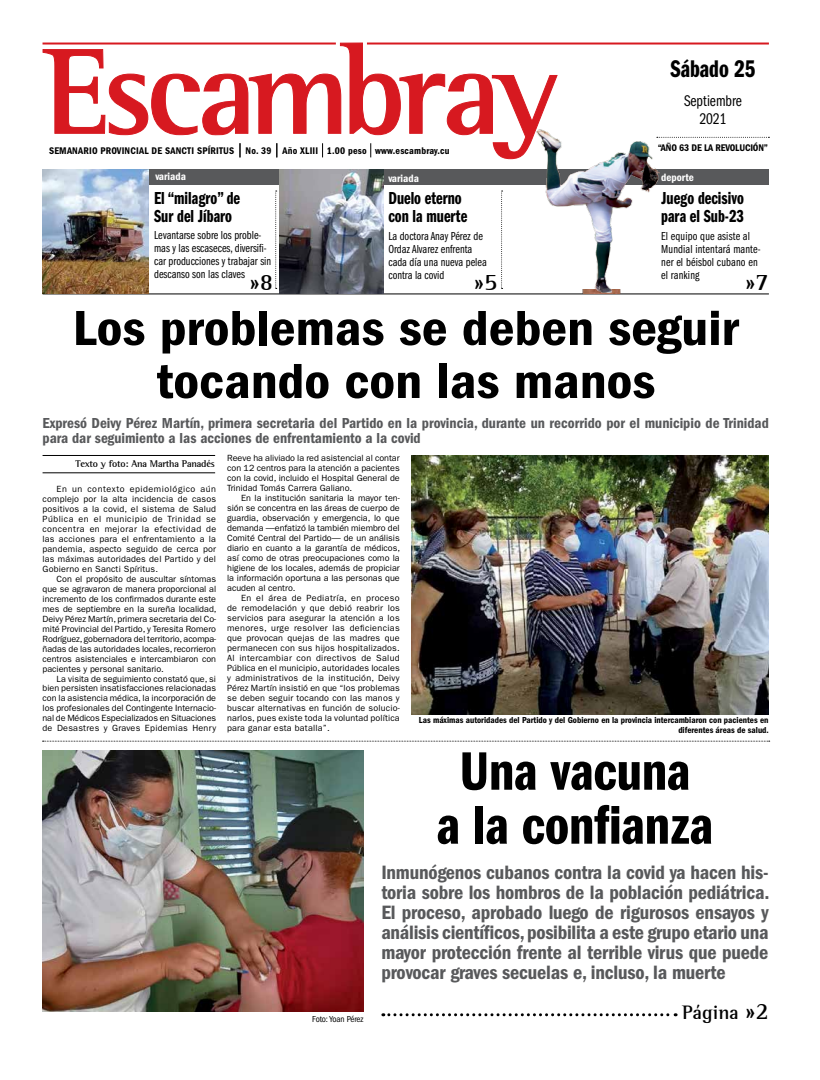
<style>
.page{position:relative;width:820px;height:1080px;background:#fff}
.page>*{position:absolute;margin:0;border:0;box-sizing:border-box;transform-origin:0 0}
.t1{font:56px/54px "ITC Franklin Gothic Std Dm Cp";color:#000;text-align:center;scale:1.1 1}
.t2{font:51px/53px "ITC Franklin Gothic Std Dm Cd";color:#000;text-align:center;scale:1.1 1}
.t3{font:25px "ITC Franklin Gothic Std Dm Cp";color:#000}
.t4{font:700 24px "AT Rotis Semi Serif";color:#000}
.t5{font:20px/20px "ITC Franklin Gothic Std Dm Cd";letter-spacing:-.01em;color:#58595b;text-align:justify}
.t6{font:700 20px "AT Rotis Semi Serif";color:#000}
.t7{font:18px/18px "ITC Franklin Gothic Std Dm Cp";color:#000}
.t8{font:16px/18px "ITC Franklin Gothic Std Bk Cp";color:#000;text-align:center}
.t9{font:15px/15px "ITC Franklin Gothic Std Dm Cd";color:#58595b}
.t10{font:12px/13px "ITC Franklin Gothic Std Bk Cp";color:#000}
.t11{font:11px "ITC Franklin Gothic Std Dm Cd";color:#fff}
.t12{font:10px "ITC Franklin Gothic Std Dm Cd";letter-spacing:.02em;color:#000}
.t13{font:700 10px "AT Rotis Semi Serif";letter-spacing:-.02em;color:#000}
.t14{font:10px "ITC Franklin Gothic Std Dm Cd";letter-spacing:-.015em;color:#000}
.t15{font:9px/10px "ITC Franklin Gothic Std";color:#000;text-align:justify}
.t16{font:9px/10px "ITC Franklin Gothic Std Dm Cd";color:#000;text-align:right}
.t17{font:condensed 9px "ITC Franklin Gothic Std";letter-spacing:-.015em;color:#000}
.s1{font-size:24px}
</style>
<div class="page">
<hr style="left:43px;top:455px;width:172px;height:1px;background:#000">
<hr style="left:43px;top:472px;width:172px;height:1px;background:#000">
<div style="left:43px;top:169px;width:725px;height:16px;background:#58595b"></div>
<svg style="left:659px;top:137px;width:110px;height:1px"></svg>
<hr style="left:43px;top:293px;width:725px;height:1px;background:#000">
<svg style="left:275px;top:191px;width:2px;height:98px"></svg>
<svg style="left:42px;top:42px;width:516px;height:116px"></svg>
<hr style="left:367px;top:43px;width:401px;height:2px;background:#d71920">
<hr style="left:42px;top:43px;width:294px;height:2px;background:#d71920">
<img style="left:43px;top:169px;width:105px;height:124px">
<img style="left:279px;top:169px;width:104px;height:124px">
<svg style="left:382px;top:1013px;width:293px;height:3px"></svg>
<img style="left:43px;top:750px;width:320px;height:261px">
<img style="left:411px;top:456px;width:357px;height:258px">
<svg style="left:43px;top:741px;width:726px;height:1px"></svg>
<img style="left:498px;top:126px;width:161px;height:167px">
<p class="t12" style="left:49px;top:145px;width:25px">semanario</p>
<p class="t12" style="left:101px;top:145px;width:11px">provincial</p>
<p class="t12" style="left:151px;top:145px;width:299px">de sancti spíritus No. 39 Año XLIII 1.00 peso www.escambray.cu</p>
<h3 class="t3" style="left:670px;top:55px;width:86px">Sábado 25</h3>
<h3 class="t8" style="left:683px;top:92px;width:59px">Septiembre<br>2021</h3>
<p class="t14" style="left:657px;top:142px;width:112px">“AÑO 63 DE LA REVOLUCIÓN”</p>
<p class="t11" style="left:155px;top:170px;width:32px">variada</p>
<p class="t11" style="left:388px;top:172px;width:32px">variada</p>
<p class="t11" style="left:661px;top:171px;width:34px">deporte</p>
<h3 class="t7" style="left:154px;top:189px;width:87px">El “milagro” de<br>Sur del Jíbaro</h3>
<h3 class="t7" style="left:388px;top:189px;width:80px">Duelo eterno con la muerte</h3>
<h3 class="t7" style="left:661px;top:190px;width:84px">Juego decisivo para el Sub-23</h3>
<h3 class="t10" style="left:154px;top:229px;width:118px">Levantarse sobre los proble&shy;mas y las escaseces, diversifi&shy;car producciones y trabajar sin descanso son las claves</h3>
<h3 class="t10" style="left:388px;top:230px;width:100px">La doctora Anay Pérez de<br>Ordaz Alvarez enfrenta cada día una nueva pelea contra la covid</h3>
<h3 class="t10" style="left:661px;top:230px;width:101px">El equipo que asiste al<br>Mundial intentará mante&shy;ner el béisbol cubano en el ranking</h3>
<h3 class="t4" style="left:249px;top:268px;width:25px">»8</h3>
<h3 class="t4" style="left:745px;top:268px;width:25px">»7</h3>
<h3 class="t4" style="left:473px;top:268px;width:25px">»5</h3>
<h2 class="t2" style="left:73px;top:302px;width:607px">Los problemas se deben seguir tocando con las manos</h2>
<h3 class="t9" style="left:43px;top:416px;width:727px">Expresó Deivy Pérez Martín, primera secretaria del Partido en la provincia, durante un recorrido por el municipio de Trinidad para dar seguimiento a las acciones de enfrentamiento a la covid</h3>
<p class="t13" style="left:75px;top:458px;width:141px">Texto y foto: Ana Martha Panadés</p>
<p class="t15" style="left:43px;top:484px;width:175px;text-indent:14px">En un contexto epidemiológico aún complejo por la alta incidencia de casos positivos a la covid, el sistema de Salud Pública en el municipio de Trinidad se concentra en mejorar la efectividad de las acciones para el enfrentamiento a la pandemia, aspecto seguido de cerca por las máximas autoridades del Partido y del Gobierno en Sancti Spíritus.</p>
<p class="t15" style="left:43px;top:574px;width:175px;text-indent:14px">Con el propósito de auscultar síntomas que se agravaron de manera proporcional al incremento de los confirmados durante este mes de septiembre en la sureña localidad, Deivy Pérez Martín, primera secretaria del Co&shy;mité Provincial del Partido, y Teresita Romero Rodríguez, gobernadora del territorio, acompa&shy;ñadas de las autoridades locales, recorrieron centros asistenciales e intercambiaron con pacientes y personal sanitario.</p>
<p class="t15" style="left:43px;top:674px;width:175px;text-indent:14px">La visita de seguimiento constató que, si bien persisten insatisfacciones relacionadas con la asistencia médica, la incorporación de los profesionales del Contingente Internacio&shy;nal de Médicos Especializados en Situaciones de Desastres y Graves Epidemias Henry</p>
<p class="t15" style="left:227px;top:454px;width:174px">Reeve ha aliviado la red asistencial al contar con 12 centros para la atención a pacientes con la covid, incluido el Hospital General de Trinidad Tomás Carrera Galiano.</p>
<p class="t15" style="left:227px;top:494px;width:174px;text-indent:14px">En la institución sanitaria la mayor ten&shy;sión se concentra en las áreas de cuerpo de guardia, observación y emergencia, lo que demanda —enfatizó la también miembro del Comité Central del Partido— de un análisis diario en cuanto a la garantía de médicos, así como de otras preocupaciones como la higiene de los locales, además de propiciar la información oportuna a las personas que acuden al centro.</p>
<p class="t15" style="left:227px;top:593px;width:174px;text-indent:14px">En el área de Pediatría, en proceso de remodelación y que debió reabrir los servicios para asegurar la atención a los menores, urge resolver las deficiencias que provocan quejas de las madres que permanecen con sus hijos hospitalizados.<br>Al intercambiar con directivos de Salud Pública en el municipio, autoridades locales y administrativos de la institución, Deivy Pérez Martín insistió en que “los problemas se deben seguir tocando con las manos y buscar alternativas en función de solucio&shy;narlos, pues existe toda la voluntad política para ganar esta batalla”.</p>
<p class="t16" style="left:419px;top:715px;width:351px">Las máximas autoridades del Partido y del Gobierno en la provincia intercambiaron con pacientes en diferentes áreas de salud.</p>
<h1 class="t1" style="left:436px;top:745px;width:252px">Una vacuna<br>a la confianza</h1>
<p class="t17" style="left:312px;top:1014px;width:53px">Foto: Yoan Pérez</p>
<p class="t5" style="left:381px;top:862px;width:389px">Inmunógenos cubanos contra la covid ya hacen his&shy;toria sobre los hombros de la población pediátrica.<br>El proceso, aprobado luego de rigurosos ensayos y análisis científicos, posibilita a este grupo etario una mayor protección frente al terrible virus que puede provocar graves secuelas e, incluso, la muerte</p>
<h3 class="t6" style="left:681px;top:1001px;width:88px">Página <span class="s1">»2</span></h3>
</div>
